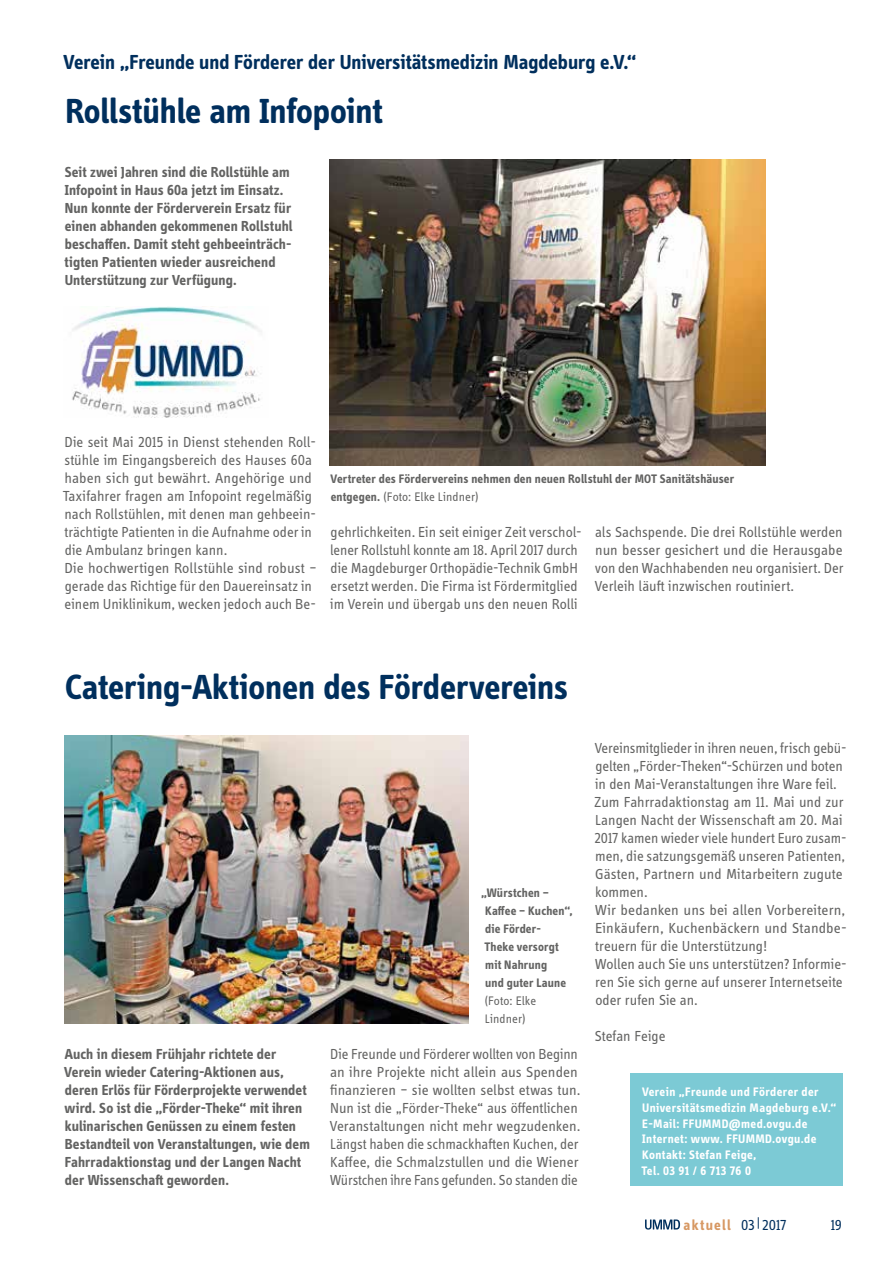
<style>
.page{position:relative;width:893px;height:1263px;background:#fff}
.page>*{position:absolute;margin:0;border:0;box-sizing:border-box;transform-origin:0 0}
.t1{font:700 36px "Info Display OT";letter-spacing:-.005em;color:#002f5d}
.t2{font:700 21px "Info Display OT";color:#002f5d}
.t3{font:15px/18px "Info Display OT";color:#636362}
.t4{font:700 15px/18px "Info Display OT";letter-spacing:.005em;color:#636362}
.t5{font:700 15px "Info Display OT";letter-spacing:.09em;color:#d79863}
.t6{font:15px "Info Display OT";color:#002f5d}
.t7{font:700 12.75px/18px "Info Display OT";letter-spacing:.015em;color:#636362}
.t8{font:700 12.75px/15.8px "Info Display OT";letter-spacing:.035em;color:#fff}
.t9{font:12.75px/18px "Info Display OT";letter-spacing:.005em;color:#636362}
.s1{font-weight:400}
.s2{font-weight:400;color:#002f5d}
</style>
<div class="page">
<img style="left:329px;top:159px;width:436px;height:306px">
<img style="left:64px;top:735px;width:404px;height:288px">
<img style="left:72px;top:306px;width:190px;height:112px">
<div style="left:630px;top:1073px;width:212px;height:113px;background:#7ccad5"></div>
<svg style="left:645px;top:1219px;width:35px;height:10px"></svg>
<h2 class="t2" style="left:64px;top:49px;width:574px">Verein „Freunde und Förderer der Universitätsmedizin Magdeburg e.V.“</h2>
<h1 class="t1" style="left:65px;top:89px;width:319px">Rollstühle am Infopoint</h1>
<p class="t4" style="left:65px;top:163px;width:229px">Seit zwei Jahren sind die Rollstühle am Infopoint in Haus 60a jetzt im Einsatz.<br>Nun konnte der Förderverein Ersatz für einen abhanden gekommenen Rollstuhl beschaffen. Damit steht gehbeeinträch&shy;tigten Patienten wieder ausreichend Unterstützung zur Verfügung.</p>
<p class="t3" style="left:63px;top:433px;width:255px">Die seit Mai 2015 in Dienst stehenden Roll&shy;stühle im Eingangsbereich des Hauses 60a haben sich gut bewährt. Angehörige und Taxifahrer fragen am Infopoint regelmäßig nach Rollstühlen, mit denen man gehbeein&shy;trächtigte Patienten in die Aufnahme oder in die Ambulanz bringen kann.<br>Die hochwertigen Rollstühle sind robust – gerade das Richtige für den Dauereinsatz in einem Uniklinikum, wecken jedoch auch Be-</p>
<p class="t7" style="left:330px;top:470px;width:405px">Vertreter des Fördervereins nehmen den neuen Rollstuhl der MOT Sanitätshäuser entgegen. <span class="s1">(Foto: Elke Lindner)</span></p>
<p class="t3" style="left:330px;top:523px;width:253px">gehrlichkeiten. Ein seit einiger Zeit verschol&shy;lener Rollstuhl konnte am 18. April 2017 durch die Magdeburger Orthopädie-Technik GmbH ersetzt werden. Die Firma ist Fördermitglied im Verein und übergab uns den neuen Rolli</p>
<p class="t3" style="left:595px;top:523px;width:250px;text-align:justify">als Sachspende. Die drei Rollstühle werden nun besser gesichert und die Herausgabe von den Wachhabenden neu organisiert. Der Verleih läuft inzwischen routiniert.</p>
<h1 class="t1" style="left:65px;top:665px;width:505px">Catering-Aktionen des Fördervereins</h1>
<p class="t4" style="left:64px;top:1045px;width:247px">Auch in diesem Frühjahr richtete der Verein wieder Catering-Aktionen aus, deren Erlös für Förderprojekte verwendet wird. So ist die „Förder-Theke“ mit ihren kulinarischen Genüssen zu einem festen Bestandteil von Veranstaltungen, wie dem Fahrradaktionstag und der Langen Nacht der Wissenschaft geworden.</p>
<p class="t7" style="left:481px;top:884px;width:93px">„Würstchen –<br>Kaffee – Kuchen“, die Förder-<br>Theke versorgt mit Nahrung<br>und guter Laune</p>
<p class="t9" style="left:484px;top:991px;width:53px">(Foto: Elke<br>Lindner)</p>
<p class="t3" style="left:330px;top:1045px;width:252px">Die Freunde und Förderer wollten von Beginn an ihre Projekte nicht allein aus Spenden finanzieren – sie wollten selbst etwas tun.<br>Nun ist die „Förder-Theke“ aus öffentlichen Veranstaltungen nicht mehr wegzudenken.<br>Längst haben die schmackhaften Kuchen, der Kaffee, die Schmalzstullen und die Wiener Würstchen ihre Fans gefunden. So standen die</p>
<p class="t3" style="left:594px;top:739px;width:254px">Vereinsmitglieder in ihren neuen, frisch gebü&shy;gelten „Förder-Theken“-Schürzen und boten in den Mai-Veranstaltungen ihre Ware feil.<br>Zum Fahrradaktionstag am 11. Mai und zur Langen Nacht der Wissenschaft am 20. Mai 2017 kamen wieder viele hundert Euro zusam&shy;men, die satzungsgemäß unseren Patienten, Gästen, Partnern und Mitarbeitern zugute kommen.<br>Wir bedanken uns bei allen Vorbereitern, Einkäufern, Kuchenbäckern und Standbe&shy;treuern für die Unterstützung!<br>Wollen auch Sie uns unterstützen? Informie&shy;ren Sie sich gerne auf unserer Internetseite oder rufen Sie an.</p>
<p class="t3" style="left:595px;top:1027px;width:72px">Stefan Feige</p>
<p class="t8" style="left:641px;top:1084px;width:196px">Verein „Freunde und Förderer der<br>Universitätsmedizin Magdeburg e.V.“<br>E-Mail: FFUMMD@med.ovgu.de<br>Internet: www. FFUMMD.ovgu.de<br>Kontakt: Stefan Feige,<br>Tel. 03 91 / 6 713 76 0</p>
<p class="t5" style="left:684px;top:1215px;width:105px">aktuell <span class="s2">03|2017</span></p>
<p class="t6" style="left:831px;top:1216px;width:13px">19</p>
</div>
